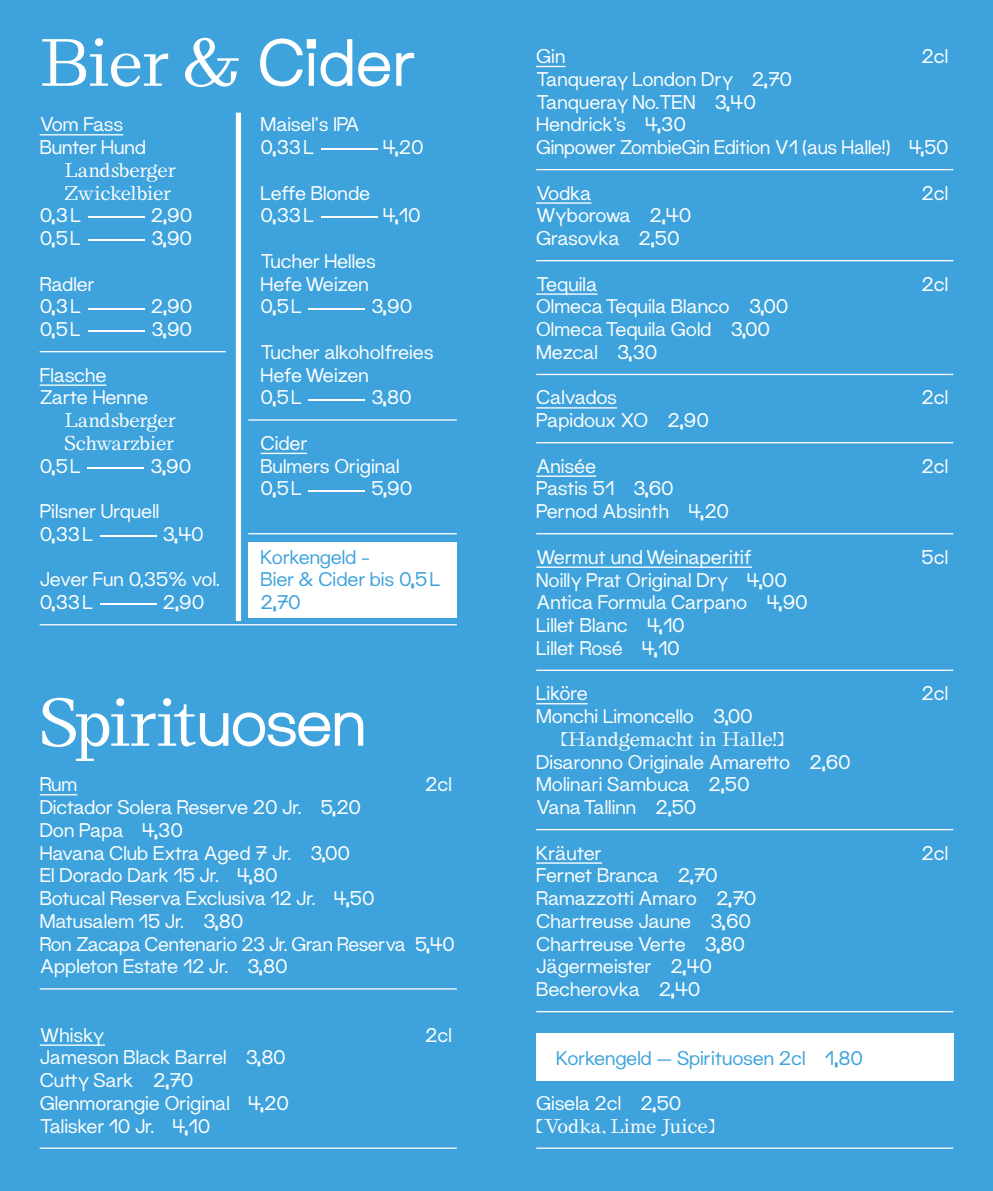
<style>
.page{position:relative;width:993px;height:1191px;background:#fff}
.page>*{position:absolute;margin:0;border:0;box-sizing:border-box;transform-origin:0 0}
.t1{font:64.75px "Stellage";letter-spacing:-.045em;color:#fff}
.t2{font:19.25px/22.8px "Maxeville Tekst";letter-spacing:-.01em;color:#fff}
.t3{font:19.25px/22.8px "Maxeville";color:#fff}
.t4{font:19.25px/22.8px "Stellage";letter-spacing:-.035em;color:#fff}
.t5{font:19.25px/22.8px "Maxeville Tekst";letter-spacing:-.01em;color:#3ea3dc}
.t6{font:19.25px/22.8px "Maxeville Tekst";letter-spacing:-.04em;color:#fff}
.t7{font:19.25px "Maxeville";color:#3ea3dc}
.s1{font-family:"Maxeville"}
</style>
<div class="page">
<div style="left:0;top:0;width:496px;height:1191px;background:#3ea3dc"></div>
<div style="left:496px;top:0;width:496px;height:1191px;background:#3ea3dc"></div>
<div style="left:536px;top:1033px;width:416px;height:48px;background:#fff"></div>
<svg style="left:536px;top:66px;width:29px;height:1px"></svg>
<hr style="left:536px;top:202px;width:55px;height:2px;background:#fff">
<hr style="left:536px;top:293px;width:61px;height:2px;background:#fff">
<hr style="left:536px;top:407px;width:80px;height:1px;background:#fff">
<hr style="left:536px;top:475px;width:60px;height:2px;background:#fff">
<hr style="left:536px;top:566px;width:215px;height:2px;background:#fff">
<hr style="left:536px;top:703px;width:51px;height:1px;background:#fff">
<hr style="left:536px;top:862px;width:66px;height:1px;background:#fff">
<hr style="left:40px;top:794px;width:37px;height:1px;background:#fff">
<hr style="left:40px;top:1044px;width:65px;height:1px;background:#fff">
<hr style="left:248px;top:419px;width:208px;height:1px;background:#fff">
<hr style="left:248px;top:533px;width:208px;height:1px;background:#fff">
<hr style="left:40px;top:351px;width:186px;height:1px;background:#fff">
<div style="left:248px;top:542px;width:208px;height:76px;background:#fff"></div>
<hr style="left:40px;top:134px;width:83px;height:1px;background:#fff">
<hr style="left:40px;top:384px;width:66px;height:2px;background:#fff">
<hr style="left:260px;top:453px;width:47px;height:1px;background:#fff">
<hr style="left:40px;top:1147px;width:416px;height:1px;background:#fff">
<hr style="left:40px;top:988px;width:416px;height:1px;background:#fff">
<hr style="left:40px;top:624px;width:416px;height:1px;background:#fff">
<hr style="left:536px;top:1147px;width:416px;height:1px;background:#fff">
<hr style="left:536px;top:829px;width:416px;height:1px;background:#fff">
<hr style="left:536px;top:1011px;width:416px;height:1px;background:#fff">
<hr style="left:536px;top:669px;width:416px;height:2px;background:#fff">
<hr style="left:536px;top:533px;width:416px;height:1px;background:#fff">
<hr style="left:536px;top:442px;width:416px;height:1px;background:#fff">
<hr style="left:536px;top:374px;width:416px;height:1px;background:#fff">
<hr style="left:536px;top:260px;width:416px;height:1px;background:#fff">
<hr style="left:536px;top:169px;width:416px;height:1px;background:#fff">
<div style="left:236px;top:113px;width:5px;height:508px;background:#fff"></div>
<h1 class="t1" style="left:40px;top:23px;width:379px">Bier &amp; <span class="s1">Cider</span></h1>
<p class="t2" style="left:40px;top:113px;width:108px">Vom Fass<br>Bunter Hund</p>
<p class="t4" style="left:64px;top:159px;width:113px">Landsberger<br>Zwickelbier</p>
<p class="t3" style="left:40px;top:204px;width:154px">0,3L—2,90<br>0,5L —3,90</p>
<p class="t2" style="left:40px;top:272px;width:57px">Radler</p>
<p class="t3" style="left:40px;top:295px;width:154px">0,3L—2,90<br>0,5L —3,90</p>
<p class="t2" style="left:40px;top:363px;width:110px">Flasche<br>Zarte Henne</p>
<p class="t4" style="left:64px;top:409px;width:113px">Landsberger<br>Schwarzbier</p>
<p class="t3" style="left:40px;top:454px;width:153px">0,5L—3,90</p>
<p class="t2" style="left:40px;top:500px;width:121px">Pilsner Urquell</p>
<p class="t3" style="left:40px;top:523px;width:166px">0,33L—3,40</p>
<p class="t2" style="left:40px;top:568px;width:182px">Jever Fun 0,35% vol.</p>
<p class="t3" style="left:40px;top:591px;width:166px">0,33L—2,90</p>
<p class="t2" style="left:260px;top:113px;width:101px">Maisel‘s IPA</p>
<p class="t3" style="left:260px;top:136px;width:164px">0,33L—4,20</p>
<p class="t2" style="left:260px;top:181px;width:111px">Leffe Blonde</p>
<p class="t3" style="left:260px;top:204px;width:161px">0,33L—4,10</p>
<p class="t2" style="left:260px;top:249px;width:117px">Tucher Helles<br>Hefe Weizen</p>
<p class="t3" style="left:260px;top:295px;width:153px">0,5L—3,90</p>
<p class="t2" style="left:260px;top:340px;width:174px">Tucher alkoholfreies<br>Hefe Weizen</p>
<p class="t3" style="left:260px;top:386px;width:152px">0,5L—3,80</p>
<p class="t2" style="left:260px;top:431px;width:140px">Cider<br>Bulmers Original</p>
<p class="t3" style="left:260px;top:477px;width:153px">0,5L—5,90</p>
<p class="t5" style="left:260px;top:545px;width:181px">Korkengeld –<br>Bier &amp; Cider bis <span class="s1">0,5</span>L</p>
<p class="t7" style="left:260px;top:589px;width:42px">2,70</p>
<h1 class="t1" style="left:40px;top:683px;width:328px">Spirit<span class="s1">uosen</span></h1>
<p class="t2" style="left:40px;top:773px;width:39px">Rum</p>
<p class="t3" style="left:425px;top:773px;width:28px">2cl</p>
<p class="t2" style="left:40px;top:795px;width:416px">Dictador Solera Reserve 20 Jr. <span class="s1">5,20<br></span>Don Papa <span class="s1">4,30<br></span>Havana Club Extra Aged <span class="s1">7</span> Jr. <span class="s1">3,00<br></span>El Dorado Dark <span class="s1">15</span> Jr. <span class="s1">4,80<br></span>Botucal Reserva Exclusiva <span class="s1">1</span>2 Jr. <span class="s1">4,50<br></span>Matusalem <span class="s1">15</span> Jr. <span class="s1">3,80<br></span>Ron Zacapa Centenario 23 Jr. Gran Reserva <span class="s1">5,40<br></span>Appleton Estate <span class="s1">1</span>2 Jr. <span class="s1">3,80</span></p>
<p class="t2" style="left:40px;top:1023px;width:67px">Whisky</p>
<p class="t3" style="left:425px;top:1023px;width:28px">2cl</p>
<p class="t2" style="left:40px;top:1046px;width:251px">Jameson Black Barrel <span class="s1">3,80<br></span>Cutty Sark <span class="s1">2,70<br></span>Glenmorangie Original <span class="s1">4,20<br></span>Talisker <span class="s1">1</span>0 Jr. <span class="s1">4,10</span></p>
<p class="t2" style="left:536px;top:45px;width:31px">Gin</p>
<p class="t3" style="left:921px;top:45px;width:28px">2cl</p>
<p class="t2" style="left:536px;top:67px;width:414px">Tanqueray London Dry <span class="s1">2,70<br></span>Tanqueray No.TEN <span class="s1">3,40<br></span>Hendrick’s <span class="s1">4,30<br></span>Ginpower ZombieGin Edition <span class="s1">V1</span> (aus Halle!) <span class="s1">4,50</span></p>
<p class="t2" style="left:536px;top:181px;width:57px">Vodka</p>
<p class="t3" style="left:921px;top:181px;width:28px">2cl</p>
<p class="t6" style="left:536px;top:204px;width:157px">Wyborowa <span class="s1">2,40<br></span>Grasovka <span class="s1">2,50</span></p>
<p class="t2" style="left:536px;top:272px;width:63px">Tequila</p>
<p class="t3" style="left:921px;top:272px;width:28px">2cl</p>
<p class="t2" style="left:536px;top:295px;width:254px">Olmeca Tequila Blanco <span class="s1">3,00<br></span>Olmeca Tequila Gold <span class="s1">3,00<br></span>Mezcal <span class="s1">3,30</span></p>
<p class="t2" style="left:536px;top:386px;width:82px">Calvados</p>
<p class="t3" style="left:921px;top:386px;width:28px">2cl</p>
<p class="t2" style="left:536px;top:409px;width:174px">Papidoux XO <span class="s1">2,90</span></p>
<p class="t2" style="left:536px;top:454px;width:61px">Anisée</p>
<p class="t3" style="left:921px;top:454px;width:28px">2cl</p>
<p class="t2" style="left:536px;top:477px;width:194px">Pastis <span class="s1">51 3,60<br></span>Pernod Absinth <span class="s1">4,20</span></p>
<p class="t2" style="left:536px;top:545px;width:217px">Wermut und Weinaperitif</p>
<p class="t3" style="left:921px;top:545px;width:28px">5cl</p>
<p class="t2" style="left:536px;top:568px;width:273px">Noilly Prat Original Dry <span class="s1">4,00<br></span>Antica Formula Carpano <span class="s1">4,90<br></span>Lillet Blanc <span class="s1">4,10<br></span>Lillet Rosé <span class="s1">4,10</span></p>
<p class="t2" style="left:536px;top:682px;width:53px">Liköre</p>
<p class="t3" style="left:921px;top:682px;width:28px">2cl</p>
<p class="t2" style="left:536px;top:704px;width:218px">Monchi Limoncello <span class="s1">3,00</span></p>
<p class="t4" style="left:561px;top:727px;width:224px">(Handgemacht in Halle!)</p>
<p class="t2" style="left:536px;top:750px;width:316px">Disaronno Originale Amaretto <span class="s1">2,60<br></span>Molinari Sambuca <span class="s1">2,50<br></span>Vana Tallinn <span class="s1">2,50</span></p>
<p class="t2" style="left:536px;top:841px;width:67px">Kräuter</p>
<p class="t3" style="left:921px;top:841px;width:28px">2cl</p>
<p class="t2" style="left:536px;top:864px;width:222px">Fernet Branca <span class="s1">2,70<br></span>Ramazzotti Amaro <span class="s1">2,70<br></span>Chartreuse Jaune <span class="s1">3,60<br></span>Chartreuse Verte <span class="s1">3,80<br></span>Jägermeister <span class="s1">2,40<br></span>Becherovka <span class="s1">2,40</span></p>
<p class="t5" style="left:556px;top:1046px;width:308px">Korkengeld — Spirituosen 2cl <span class="s1">1,80</span></p>
<p class="t2" style="left:536px;top:1091px;width:147px">Gisela 2cl <span class="s1">2,50</span></p>
<p class="t4" style="left:536px;top:1114px;width:180px">(Vodka, Lime Juice)</p>
</div>
